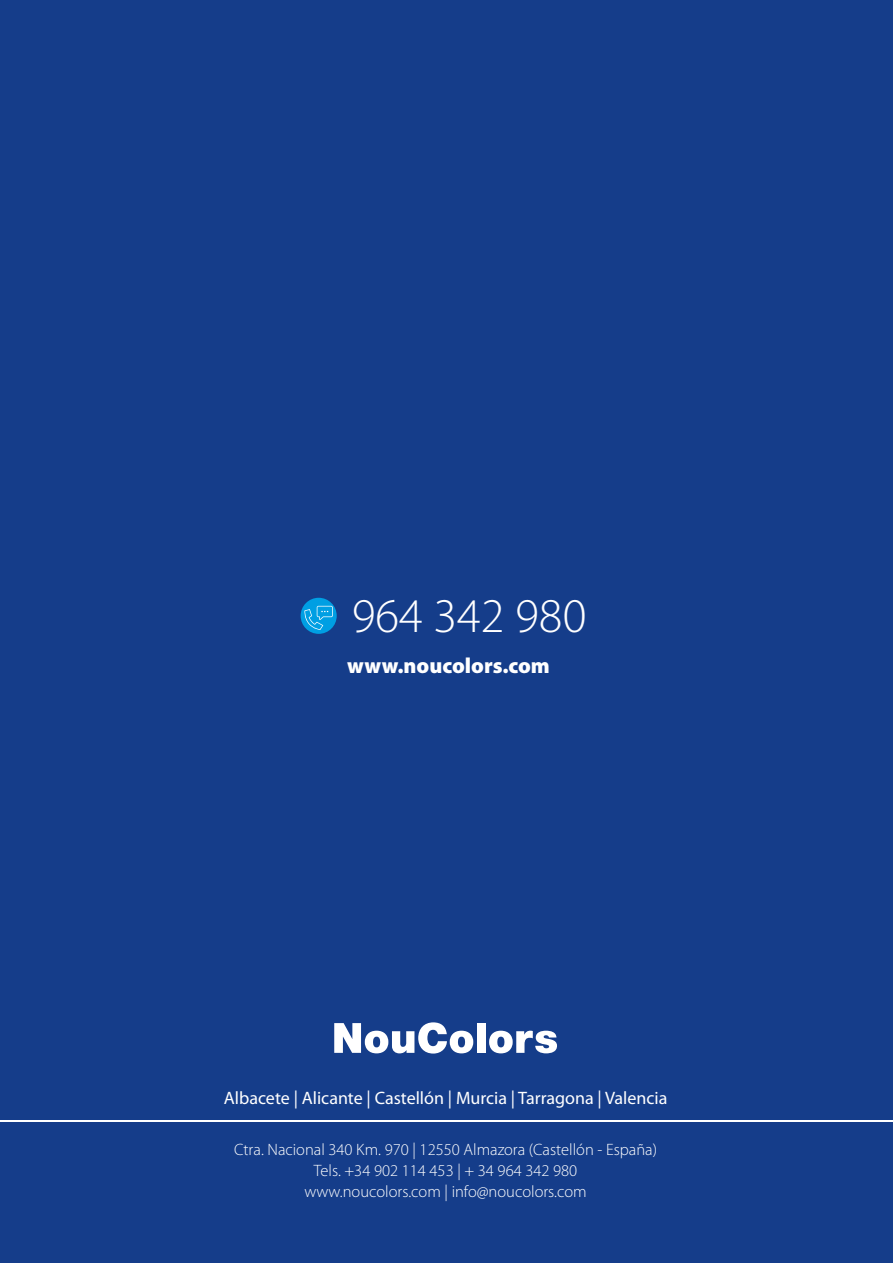
<style>
.page{position:relative;width:893px;height:1263px;background:#153d8a}
.page>*{position:absolute;margin:0;border:0;box-sizing:border-box;transform-origin:0 0}
.t1{font:300 48.6px "Myriad Pro";color:#fff}
.t2{font:900 21.75px "Myriad Pro";color:#fff}
.t3{font:18px "Myriad Pro";color:#fff}
.t4{font:300 16.5px/21px "Myriad Pro";color:#fff;text-align:center}
</style>
<div class="page">
<hr style="left:1px;top:1120px;width:892px;height:2px;background:#fff">
<svg style="left:334px;top:1022px;width:139px;height:31px"></svg>
<div style="left:477px;top:1023px;width:8px;height:30px;background:#fff"></div>
<svg style="left:489px;top:1031px;width:68px;height:22px"></svg>
<div style="left:301px;top:598px;width:36px;height:36px;background:#009fe3;border-radius:50%"></div>
<svg style="left:304px;top:606px;width:29px;height:24px"></svg>
<h1 class="t1" style="left:352px;top:589px;width:236px">964 342 980</h1>
<h2 class="t2" style="left:347px;top:653px;width:204px">www.noucolors.com</h2>
<p class="t3" style="left:224px;top:1088px;width:445px">Albacete | Alicante | Castellón | Murcia | Tarragona | Valencia</p>
<p class="t4" style="left:234px;top:1139px;width:424px">Ctra. Nacional 340 Km. 970 | 12550 Almazora (Castellón - España)<br>Tels. +34 902 114 453 | + 34 964 342 980<br>www.noucolors.com | info@noucolors.com</p>
</div>
